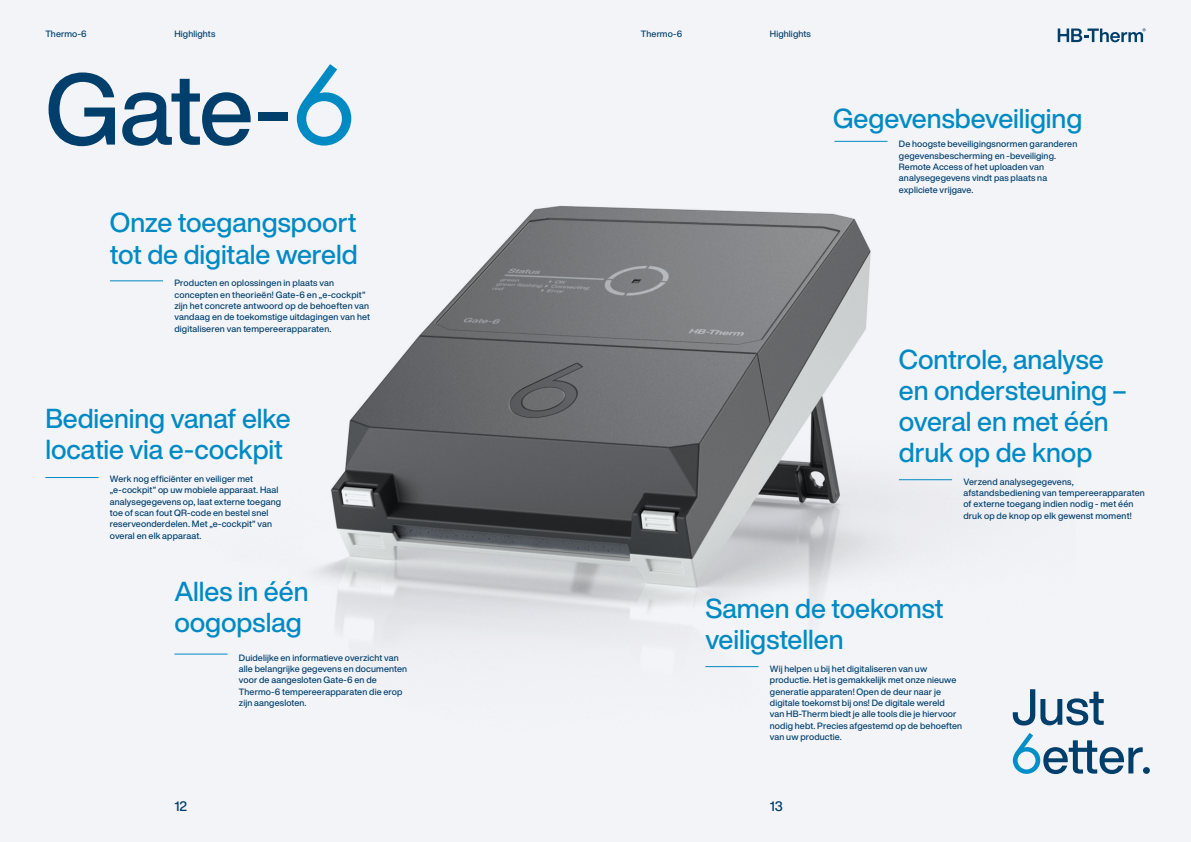
<style>
.page{position:relative;width:1191px;height:842px;background:#f2f4f8}
.page>*{position:absolute;margin:0;border:0;box-sizing:border-box;transform-origin:0 0}
.t1{font:500 99px "Helvetica Now Display";color:#003e6b}
.t2{font:500 27px/31.2px "Helvetica Now Display";letter-spacing:-.005em;color:#008ac4}
.t3{font:500 13.5px "Helvetica Now Display";color:#003e6b}
.t4{font:500 9px/11.3px "Helvetica Now Display";letter-spacing:.015em;color:#003e6b}
</style>
<div class="page">
<img style="left:109px;top:205px;width:966px;height:521px">
<svg style="left:1012px;top:689px;width:91px;height:36px"></svg>
<svg style="left:1012px;top:733px;width:137px;height:41px"></svg>
<svg style="left:1057px;top:28px;width:88px;height:14px"></svg>
<svg style="left:297px;top:64px;width:54px;height:82px"></svg>
<hr style="left:705px;top:666px;width:53px;height:1px;background:#008ac4">
<hr style="left:45px;top:477px;width:54px;height:1px;background:#008ac4">
<hr style="left:110px;top:281px;width:53px;height:1px;background:#008ac4">
<hr style="left:899px;top:479px;width:53px;height:1px;background:#008ac4">
<hr style="left:174px;top:654px;width:53px;height:1px;background:#008ac4">
<hr style="left:834px;top:141px;width:53px;height:1px;background:#008ac4">
<p class="t4" style="left:45px;top:28px;width:43px">Thermo-6</p>
<p class="t4" style="left:174px;top:28px;width:42px">Highlights</p>
<p class="t4" style="left:641px;top:28px;width:43px">Thermo-6</p>
<p class="t4" style="left:770px;top:28px;width:42px">Highlights</p>
<h1 class="t1" style="left:45px;top:41px;width:247px">Gate-</h1>
<h2 class="t2" style="left:110px;top:207px;width:249px">Onze toegangspoort tot de digitale wereld</h2>
<p class="t4" style="left:174px;top:277px;width:197px">Producten en oplossingen in plaats van concepten en theorieën! Gate-6 en „e-cockpit” zijn het concrete antwoord op de behoeften van vandaag en de toekomstige uitdagingen van het digitaliseren van tempereerapparaten.</p>
<h2 class="t2" style="left:45px;top:403px;width:247px">Bediening vanaf elke locatie via e-cockpit</h2>
<p class="t4" style="left:110px;top:473px;width:173px">Werk nog efficiënter en veiliger met „e-cockpit” op uw mobiele apparaat. Haal analysegegevens op, laat externe toegang toe of scan fout QR-code en bestel snel reserveonderdelen. Met „e-cockpit” van overal en elk apparaat.</p>
<h2 class="t2" style="left:833px;top:102px;width:251px">Gegevensbeveiliging</h2>
<p class="t4" style="left:899px;top:139px;width:180px">De hoogste beveiligingsnormen garanderen gegevensbescherming en -beveiliging.<br>Remote Access of het uploaden van analysegegevens vindt pas plaats na expliciete vrijgave.</p>
<h2 class="t2" style="left:899px;top:343px;width:229px">Controle, analyse en ondersteuning – overal en met één druk op de knop</h2>
<p class="t4" style="left:963px;top:476px;width:183px">Verzend analysegegevens, afstandsbediening van tempereerapparaten of externe toegang indien nodig - met één druk op de knop op elk gewenst moment!</p>
<h2 class="t2" style="left:174px;top:576px;width:136px">Alles in één oogopslag</h2>
<p class="t4" style="left:239px;top:652px;width:170px">Duidelijke en informatieve overzicht van alle belangrijke gegevens en documenten voor de aangesloten Gate-6 en de Thermo-6 tempereerapparaten die erop zijn aangesloten.</p>
<h2 class="t2" style="left:705px;top:593px;width:240px">Samen de toekomst veiligstellen</h2>
<p class="t4" style="left:770px;top:663px;width:194px">Wij helpen u bij het digitaliseren van uw productie. Het is gemakkelijk met onze nieuwe generatie apparaten! Open de deur naar je digitale toekomst bij ons! De digitale wereld<br>van HB-Therm biedt je alle tools die je hiervoor nodig hebt. Precies afgestemd op de behoeften van uw productie.</p>
<h3 class="t3" style="left:174px;top:797px;width:14px">12</h3>
<h3 class="t3" style="left:770px;top:797px;width:14px">13</h3>
</div>
